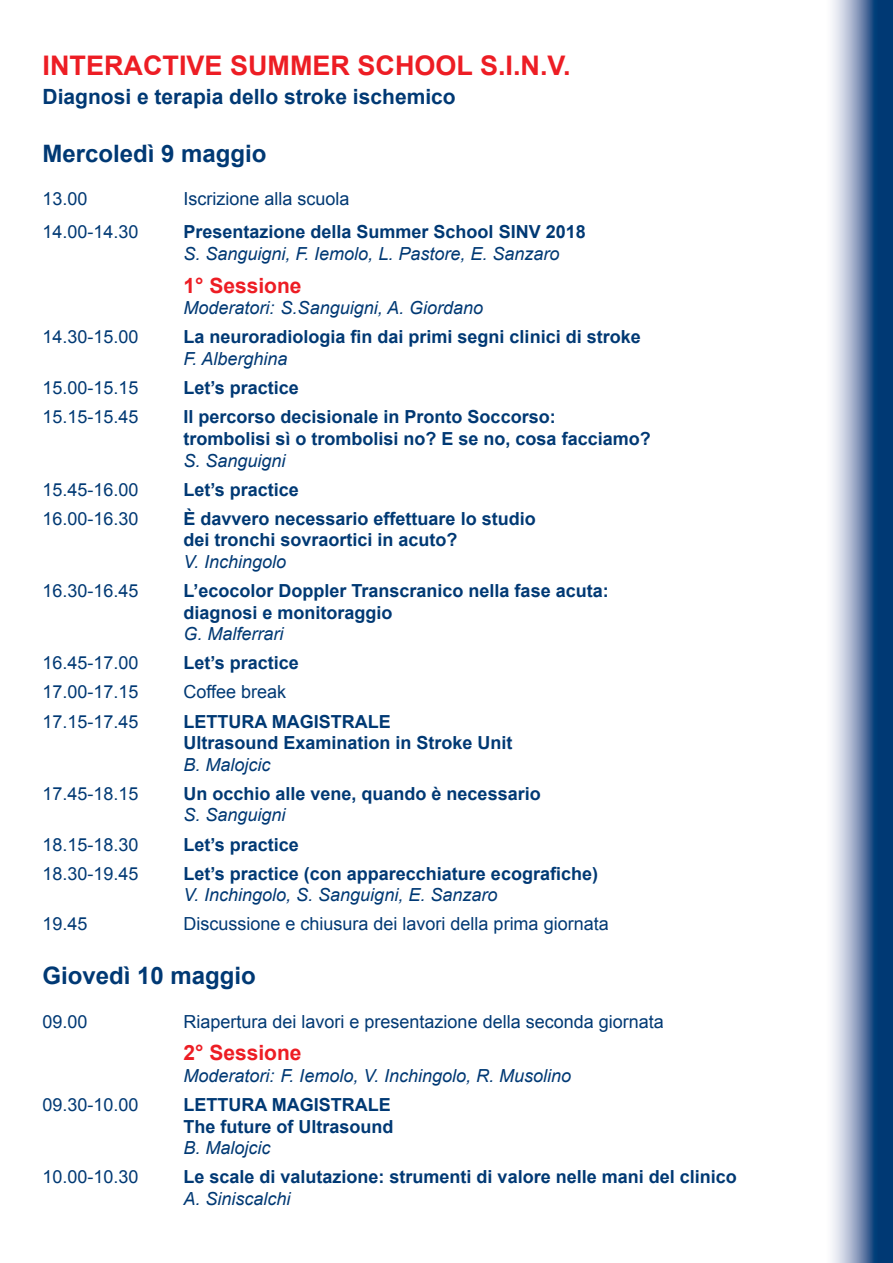
<style>
.page{position:relative;width:893px;height:1263px;background:#fff}
.page>*{position:absolute;margin:0;border:0;box-sizing:border-box;transform-origin:0 0}
.t1{font:700 27px "Arial";color:#ed1d24}
.t2{font:700 24px "Arial";color:#003974}
.t3{font:700 21px "Arial";color:#003974}
.t4{font:700 21px "Arial";color:#ed1d24}
.t5{font:700 18px/21.6px "Arial";color:#003974}
.t6{font:18px "Arial";color:#003974}
.t7{font:italic 18px "Arial";color:#003974}
</style>
<div class="page">
<svg style="left:832px;top:0;width:61px;height:1263px;background:#6886ac"></svg>
<h1 class="t1" style="left:43px;top:47px;width:530px">INTERACTIVE SUMMER SCHOOL S.I.N.V.</h1>
<p class="t3" style="left:43px;top:83px;width:415px">Diagnosi e terapia dello stroke ischemico</p>
<h2 class="t2" style="left:43px;top:137px;width:226px">Mercoledì 9 maggio</h2>
<p class="t6" style="left:43px;top:187px;width:47px">13.00</p>
<p class="t6" style="left:184px;top:187px;width:168px">Iscrizione alla scuola</p>
<p class="t6" style="left:43px;top:220px;width:98px">14.00-14.30</p>
<p class="t5" style="left:184px;top:222px;width:404px">Presentazione della Summer School SINV 2018</p>
<p class="t7" style="left:184px;top:242px;width:377px">S. Sanguigni, F. Iemolo, L. Pastore, E. Sanzaro</p>
<p class="t4" style="left:184px;top:271px;width:120px">1° Sessione</p>
<p class="t7" style="left:184px;top:296px;width:301px">Moderatori: S.Sanguigni, A. Giordano</p>
<p class="t6" style="left:43px;top:325px;width:98px">14.30-15.00</p>
<p class="t5" style="left:184px;top:327px;width:459px">La neuroradiologia fin dai primi segni clinici di stroke</p>
<p class="t7" style="left:184px;top:347px;width:106px">F. Alberghina</p>
<p class="t6" style="left:43px;top:376px;width:98px">15.00-15.15</p>
<p class="t5" style="left:184px;top:378px;width:117px">Let’s practice</p>
<p class="t6" style="left:43px;top:405px;width:98px">15.15-15.45</p>
<p class="t5" style="left:184px;top:407px;width:469px">Il percorso decisionale in Pronto Soccorso:<br>trombolisi sì o trombolisi no? E se no, cosa facciamo?</p>
<p class="t7" style="left:184px;top:448px;width:104px">S. Sanguigni</p>
<p class="t6" style="left:43px;top:477px;width:98px">15.45-16.00</p>
<p class="t5" style="left:184px;top:479px;width:117px">Let’s practice</p>
<p class="t6" style="left:43px;top:507px;width:98px">16.00-16.30</p>
<p class="t5" style="left:184px;top:508px;width:354px">è davvero necessario effettuare lo studio dei tronchi sovraortici in acuto?</p>
<p class="t7" style="left:184px;top:550px;width:104px">V. Inchingolo</p>
<p class="t6" style="left:43px;top:579px;width:98px">16.30-16.45</p>
<p class="t5" style="left:184px;top:580px;width:427px">L’ecocolor Doppler Transcranico nella fase acuta: diagnosi e monitoraggio</p>
<p class="t7" style="left:184px;top:622px;width:102px">G. Malferrari</p>
<p class="t6" style="left:43px;top:651px;width:98px">16.45-17.00</p>
<p class="t5" style="left:184px;top:653px;width:117px">Let’s practice</p>
<p class="t6" style="left:43px;top:680px;width:98px">17.00-17.15</p>
<p class="t6" style="left:184px;top:680px;width:104px">Coffee break</p>
<p class="t6" style="left:43px;top:709px;width:98px">17.15-17.45</p>
<p class="t5" style="left:184px;top:711px;width:331px">LETTURA MAGISTRALE<br>Ultrasound Examination in Stroke Unit</p>
<p class="t7" style="left:184px;top:753px;width:89px">B. Malojcic</p>
<p class="t6" style="left:43px;top:782px;width:98px">17.45-18.15</p>
<p class="t5" style="left:184px;top:783px;width:359px">Un occhio alle vene, quando è necessario</p>
<p class="t7" style="left:184px;top:803px;width:104px">S. Sanguigni</p>
<p class="t6" style="left:43px;top:832px;width:98px">18.15-18.30</p>
<p class="t5" style="left:184px;top:834px;width:117px">Let’s practice</p>
<p class="t6" style="left:43px;top:861px;width:98px">18.30-19.45</p>
<p class="t5" style="left:184px;top:863px;width:416px">Let’s practice (con apparecchiature ecografiche)</p>
<p class="t7" style="left:184px;top:883px;width:315px">V. Inchingolo, S. Sanguigni, E. Sanzaro</p>
<p class="t6" style="left:43px;top:912px;width:47px">19.45</p>
<p class="t6" style="left:184px;top:912px;width:427px">Discussione e chiusura dei lavori della prima giornata</p>
<h2 class="t2" style="left:43px;top:960px;width:215px">Giovedì 10 maggio</h2>
<p class="t6" style="left:43px;top:1009px;width:47px">09.00</p>
<p class="t6" style="left:184px;top:1009px;width:482px">Riapertura dei lavori e presentazione della seconda giornata</p>
<p class="t4" style="left:184px;top:1039px;width:120px">2° Sessione</p>
<p class="t7" style="left:184px;top:1064px;width:389px">Moderatori: F. Iemolo, V. Inchingolo, R. Musolino</p>
<p class="t6" style="left:43px;top:1093px;width:98px">09.30-10.00</p>
<p class="t5" style="left:184px;top:1094px;width:212px">LETTURA MAGISTRALE<br>The future of Ultrasound</p>
<p class="t7" style="left:184px;top:1136px;width:89px">B. Malojcic</p>
<p class="t6" style="left:43px;top:1165px;width:98px">10.00-10.30</p>
<p class="t5" style="left:184px;top:1167px;width:555px">Le scale di valutazione: strumenti di valore nelle mani del clinico</p>
<p class="t7" style="left:184px;top:1187px;width:109px">A. Siniscalchi</p>
</div>
